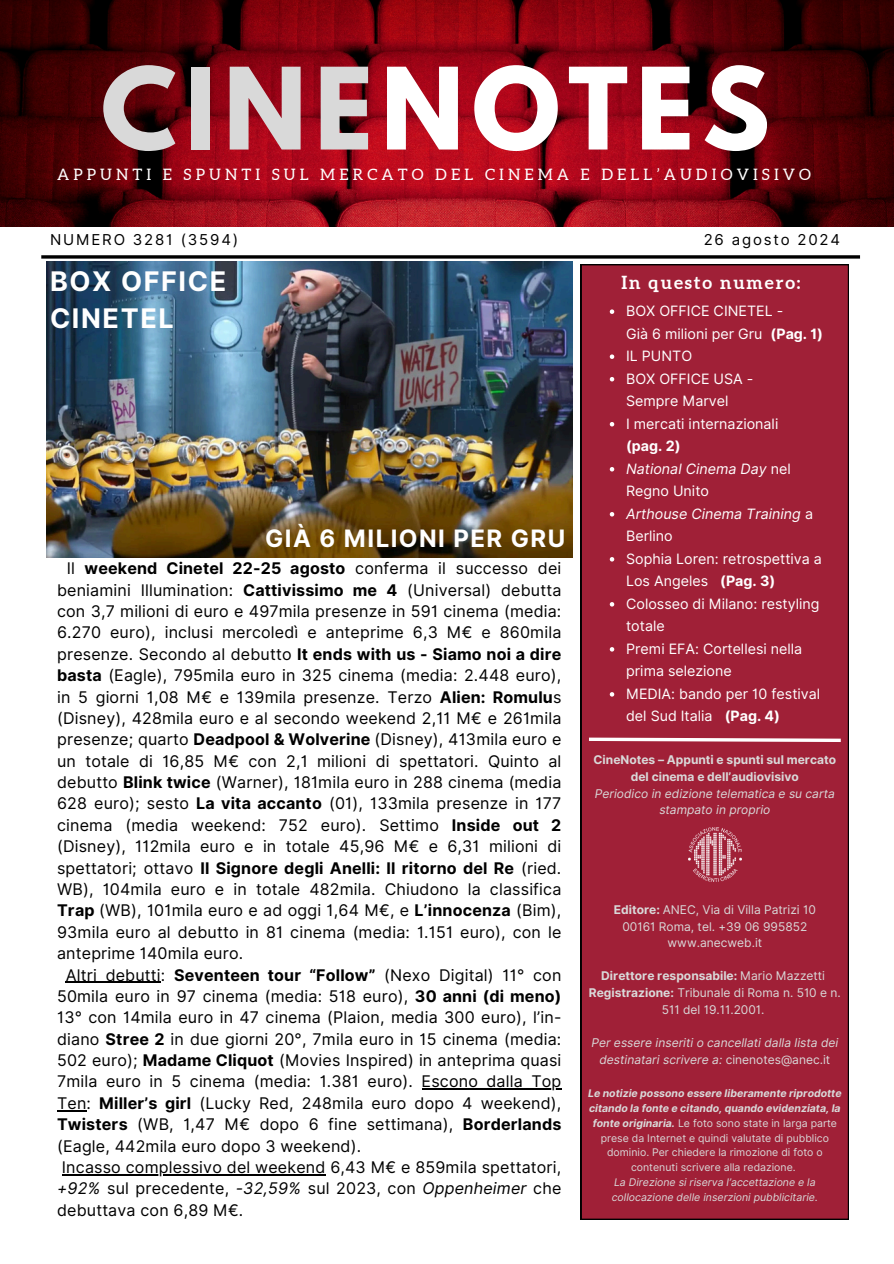
<style>
.page{position:relative;width:894px;height:1264px;background:#fff}
.page>*{position:absolute;margin:0;border:0;box-sizing:border-box;transform-origin:0 0}
.t1{font:700 100.35px "League Spartan";letter-spacing:.08em;color:#fff}
.t2{font:700 27px/37.2px "Inter";letter-spacing:.06em;color:#fff}
.t3{font:700 24px "Inter";letter-spacing:.06em;color:#fff}
.t4{font:700 18px "Aleo";letter-spacing:.105em;color:#fff}
.t5{font:16.05px/21.3px "Inter";letter-spacing:.01em;color:#000}
.t6{font:700 16.05px "Inter";letter-spacing:.01em;color:#000}
.t7{font:15.75px "Aleo";letter-spacing:.26em;color:#fff}
.t8{font:15px "Inter";letter-spacing:.12em;color:#000}
.t9{font:14.25px/22.5px "Inter";color:#fff}
.t10{font:italic 14.25px/22.5px "Inter";color:#fff}
.t11{font:italic 12px/16.6px "Inter";color:#d9d9d9;text-align:center}
.t12{font:12px/16.6px "Inter";color:#d9d9d9;text-align:center}
.t13{font:700 12px/16.6px "Inter";color:#d9d9d9;text-align:center}
.t14{font:10.5px/14.9px "Inter";color:#d9d9d9;text-align:center}
.t15{font:italic 10.5px/14.9px "Inter";color:#d9d9d9}
.s1{color:#d9d9d9}
.s2{font-weight:700}
.s3{font-style:normal}
.s4{font-weight:400}
.s5{font-weight:700;font-style:italic}
.s6{font-style:italic}
</style>
<div class="page">
<div style="left:580px;top:264px;width:268px;height:955px;background:#a02037"></div>
<hr style="left:41px;top:255px;width:818px;height:3px;background:#000">
<svg style="left:585px;top:736px;width:258px;height:7px"></svg>
<img style="left:0;top:0;width:893px;height:226px">
<img style="left:688px;top:827px;width:53px;height:54px">
<img style="left:46px;top:261px;width:526px;height:296px">
<svg style="left:609px;top:309px;width:5px;height:5px"></svg>
<svg style="left:609px;top:354px;width:5px;height:5px"></svg>
<svg style="left:609px;top:377px;width:5px;height:4px"></svg>
<svg style="left:609px;top:422px;width:5px;height:4px"></svg>
<svg style="left:609px;top:467px;width:5px;height:4px"></svg>
<svg style="left:609px;top:512px;width:5px;height:4px"></svg>
<svg style="left:609px;top:557px;width:5px;height:4px"></svg>
<svg style="left:609px;top:602px;width:5px;height:4px"></svg>
<svg style="left:609px;top:647px;width:5px;height:4px"></svg>
<svg style="left:609px;top:692px;width:5px;height:4px"></svg>
<hr style="left:66px;top:981px;width:95px;height:1px;background:#000">
<hr style="left:421px;top:1088px;width:140px;height:1px;background:#000">
<hr style="left:57px;top:1109px;width:30px;height:2px;background:#000">
<hr style="left:66px;top:1174px;width:259px;height:1px;background:#000">
<p class="t1" style="left:101px;top:59px;width:670px"><span class="s1">CINE</span>NOTES</p>
<p class="t7" style="left:57px;top:165px;width:755px">APPUNTI E SPUNTI SUL MERCATO DEL CINEMA E DELL’AUDIOVISIVO</p>
<h6 class="t8" style="left:50px;top:231px;width:190px">NUMERO 3281 (3594)</h6>
<h6 class="t8" style="left:703px;top:231px;width:138px">26 agosto 2024</h6>
<h2 class="t2" style="left:50px;top:262px;width:178px">BOX OFFICE<br>CINETEL</h2>
<p class="t4" style="left:621px;top:272px;width:180px">In questo numero:</p>
<p class="t9" style="left:626px;top:300px;width:198px">BOX OFFICE CINETEL -<br>Già 6 milioni per Gru <span class="s2">(Pag. 1)</span></p>
<p class="t9" style="left:626px;top:345px;width:68px">IL PUNTO</p>
<p class="t9" style="left:626px;top:367px;width:129px">BOX OFFICE USA -<br>Sempre Marvel</p>
<p class="t9" style="left:626px;top:412px;width:154px">I mercati internazionali <span class="s2">(pag. 2)</span></p>
<p class="t10" style="left:626px;top:457px;width:166px">National Cinema Day <span class="s3">nel<br>Regno Unito</span></p>
<p class="t10" style="left:626px;top:502px;width:188px">Arthouse Cinema Training <span class="s3">a<br>Berlino</span></p>
<p class="t9" style="left:626px;top:547px;width:197px">Sophia Loren: retrospettiva a<br>Los Angeles <span class="s2">(Pag. 3)</span></p>
<p class="t9" style="left:626px;top:592px;width:195px">Colosseo di Milano: restyling totale</p>
<p class="t9" style="left:626px;top:637px;width:178px">Premi EFA: Cortellesi nella prima selezione</p>
<p class="t9" style="left:626px;top:682px;width:195px">MEDIA: bando per 10 festival del Sud Italia <span class="s2">(Pag. 4)</span></p>
<h3 class="t3" style="left:265px;top:523px;width:301px">GIÀ 6 MILIONI PER GRU</h3>
<p class="t6" style="left:67px;top:558px;width:496px"><span class="s4">Il</span> weekend Cinetel 22-25 agosto <span class="s4">conferma il successo dei</span></p>
<p class="t5" style="left:57px;top:579px;width:505px">beniamini Illumination: <span class="s2">Cattivissimo me 4</span> (Universal) debutta</p>
<p class="t5" style="left:57px;top:600px;width:505px">con 3,7 milioni di euro e 497mila presenze in 591 cinema (media:</p>
<p class="t5" style="left:57px;top:622px;width:505px">6.270 euro), inclusi mercoledì e anteprime 6,3 M€ e 860mila</p>
<p class="t6" style="left:57px;top:644px;width:505px"><span class="s4">presenze. Secondo al debutto</span> It ends with us - Siamo noi a dire</p>
<p class="t5" style="left:57px;top:664px;width:505px"><span class="s2">basta</span> (Eagle), 795mila euro in 325 cinema (media: 2.448 euro),</p>
<p class="t5" style="left:57px;top:686px;width:505px">in 5 giorni 1,08 M€ e 139mila presenze. Terzo <span class="s2">Alien: Romulu</span>s</p>
<p class="t5" style="left:57px;top:707px;width:505px">(Disney), 428mila euro e al secondo weekend 2,11 M€ e 261mila</p>
<p class="t5" style="left:57px;top:728px;width:505px">presenze; quarto <span class="s2">Deadpool &amp; Wolverine</span> (Disney), 413mila euro e</p>
<p class="t5" style="left:57px;top:750px;width:505px">un totale di 16,85 M€ con 2,1 milioni di spettatori. Quinto al</p>
<p class="t5" style="left:57px;top:771px;width:505px">debutto <span class="s2">Blink twice</span> (Warner), 181mila euro in 288 cinema (media</p>
<p class="t5" style="left:57px;top:793px;width:505px">628 euro); sesto <span class="s2">La vita accanto</span> (01), 133mila presenze in 177</p>
<p class="t5" style="left:57px;top:814px;width:505px">cinema (media weekend: 752 euro). Settimo <span class="s2">Inside out 2</span></p>
<p class="t5" style="left:57px;top:835px;width:505px">(Disney), 112mila euro e in totale 45,96 M€ e 6,31 milioni di</p>
<p class="t6" style="left:57px;top:858px;width:505px"><span class="s4">spettatori; ottavo</span> Il Signore degli Anelli: Il ritorno del Re <span class="s4">(ried.</span></p>
<p class="t5" style="left:57px;top:878px;width:505px">WB), 104mila euro e in totale 482mila. Chiudono la classifica</p>
<p class="t5" style="left:57px;top:899px;width:505px"><span class="s2">Trap</span> (WB), 101mila euro e ad oggi 1,64 M€, e <span class="s2">L’innocenza</span> (Bim),</p>
<p class="t5" style="left:57px;top:921px;width:505px">93mila euro al debutto in 81 cinema (media: 1.151 euro), con le</p>
<p class="t5" style="left:57px;top:942px;width:187px">anteprime 140mila euro.</p>
<p class="t5" style="left:66px;top:964px;width:497px">Altri debutti: <span class="s2">Seventeen tour “Follow”</span> (Nexo Digital) 11° con</p>
<p class="t5" style="left:57px;top:985px;width:505px">50mila euro in 97 cinema (media: 518 euro), <span class="s2">30 anni (di meno)</span></p>
<p class="t5" style="left:57px;top:1006px;width:505px">13° con 14mila euro in 47 cinema (Plaion, media 300 euro), l’in-</p>
<p class="t5" style="left:57px;top:1028px;width:505px">diano <span class="s2">Stree 2</span> in due giorni 20°, 7mila euro in 15 cinema (media:</p>
<p class="t5" style="left:57px;top:1049px;width:505px">502 euro); <span class="s2">Madame Cliquot</span> (Movies Inspired) in anteprima quasi</p>
<p class="t5" style="left:57px;top:1070px;width:357px">7mila euro in 5 cinema (media: 1.381 euro).</p>
<p class="t13" style="left:593px;top:751px;width:244px">CineNotes – Appunti e spunti sul mercato del cinema e dell’audiovisivo</p>
<h1 class="t11" style="left:594px;top:784px;width:241px">Periodico in edizione telematica e su carta stampato in proprio</h1>
<h5 class="t12" style="left:613px;top:901px;width:203px"><span class="s2">Editore:</span> ANEC, Via di Villa Patrizi 10</h5>
<h6 class="t12" style="left:622px;top:917px;width:186px">00161 Roma, tel. +39 06 995852</h6>
<p class="t12" style="left:667px;top:934px;width:96px">www.anecweb.it</p>
<h2 class="t13" style="left:601px;top:967px;width:225px">Direttore responsabile: <span class="s4">Mario Mazzetti</span></h2>
<h4 class="t12" style="left:588px;top:984px;width:253px"><span class="s2">Registrazione:</span> Tribunale di Roma n. 510 e n.<br>511 del 19.11.2001.</h4>
<p class="t11" style="left:591px;top:1034px;width:248px">Per essere inseriti o cancellati dalla lista dei destinatari scrivere a: <span class="s3">cinenotes@anec.it</span></p>
<p class="t14" style="left:588px;top:1085px;width:255px"><span class="s5">Le notizie possono essere liberamente riprodotte citando la fonte e citando, quando evidenziata, la fonte originaria.</span> Le foto sono state in larga parte prese da Internet e quindi valutate di pubblico dominio. Per chiedere la rimozione di foto o contenuti scrivere alla redazione.</p>
<p class="t15" style="left:611px;top:1174px;width:207px">La Direzione si riserva l’accettazione e la collocazione delle inserzioni pubblicitarie.</p>
<p class="t5" style="left:57px;top:1070px;width:505px;text-indent:364px">Escono dalla Top Ten: <span class="s2">Miller’s girl</span> (Lucky Red, 248mila euro dopo 4 weekend), <span class="s2">Twisters</span> (WB, 1,47 M€ dopo 6 fine settimana), <span class="s2">Borderlands </span>(Eagle, 442mila euro dopo 3 weekend).<br>Incasso complessivo del weekend 6,43 M€ e 859mila spettatori,</p>
<h3 class="t5" style="left:57px;top:1177px;width:505px"><span class="s6">+92%</span> sul precedente, <span class="s6">-32,59%</span> sul 2023, con <span class="s6">Oppenheimer</span> che debuttava con 6,89 M€.</h3>
</div>
